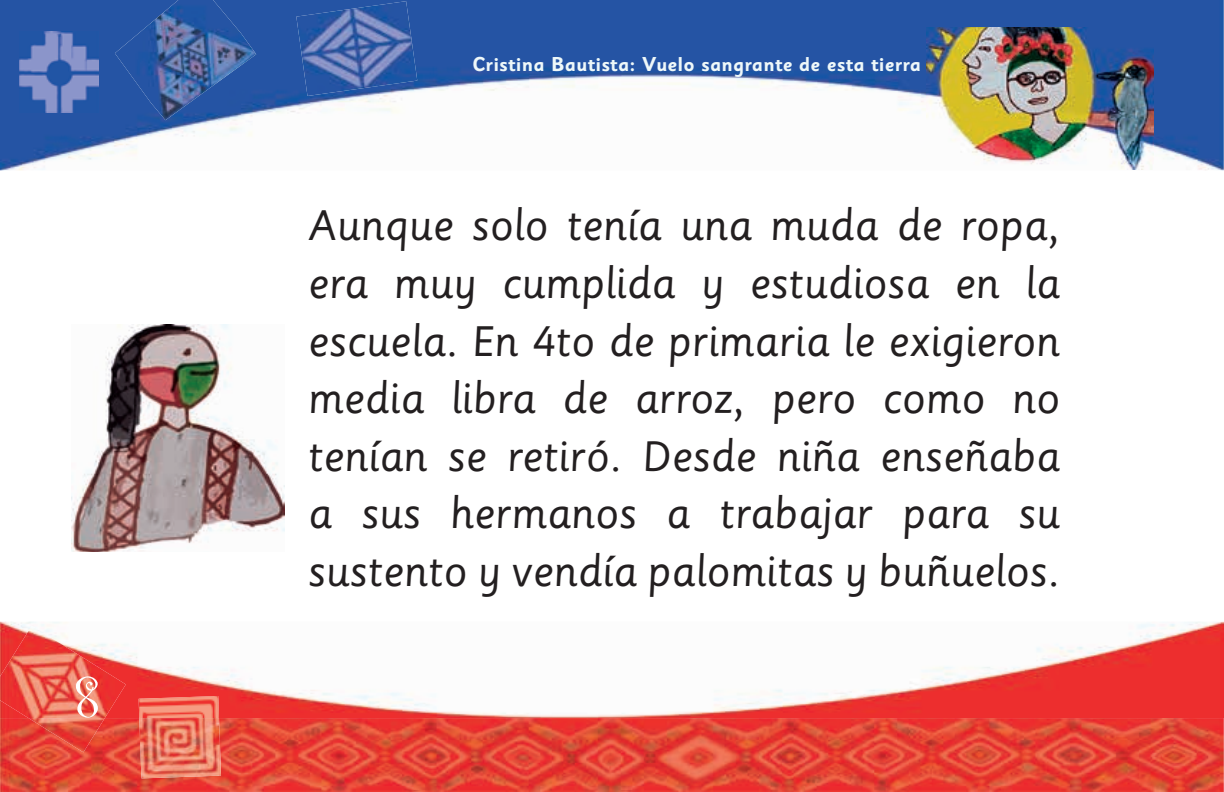
<style>
.page{position:relative;width:1224px;height:792px;background:#fff}
.page>*{position:absolute;margin:0;border:0;box-sizing:border-box;transform-origin:0 0}
.t1{font:60px "Curlz";color:#fff}
.t2{font:48px/57.6px "Sassoon Primary Std";color:#231f20;text-align:justify}
.t3{font:700 20px "Sassoon Sans Std";letter-spacing:.005em;color:#eef8f9}
</style>
<div class="page">
<img style="left:0;top:622px;width:1224px;height:96px">
<img style="left:0;top:0;width:1224px;height:170px">
<img style="left:0;top:718px;width:1224px;height:74px">
<img style="left:115px;top:0;width:141px;height:120px">
<img style="left:0;top:626px;width:126px;height:92px">
<img style="left:28px;top:718px;width:77px;height:34px">
<img style="left:139px;top:696px;width:80px;height:22px">
<img style="left:139px;top:718px;width:82px;height:60px">
<img style="left:19px;top:32px;width:80px;height:80px">
<img style="left:296px;top:1px;width:121px;height:95px">
<img style="left:72px;top:325px;width:212px;height:227px">
<img style="left:926px;top:27px;width:227px;height:142px">
<p class="t1" style="left:73px;top:656px;width:28px">8</p>
<p class="t3" style="left:472px;top:52px;width:450px">Cristina Bautista: Vuelo sangrante de esta tierra</p>
<p class="t2" style="left:308px;top:197px;width:754px">Aunque solo tenía una muda de ropa, era muy cumplida y estudiosa en la escuela. En 4to de primaria le exigieron media libra de arroz, pero como no tenían se retiró. Desde niña enseñaba a sus hermanos a trabajar para su sustento y vendía palomitas y buñuelos.</p>
</div>
